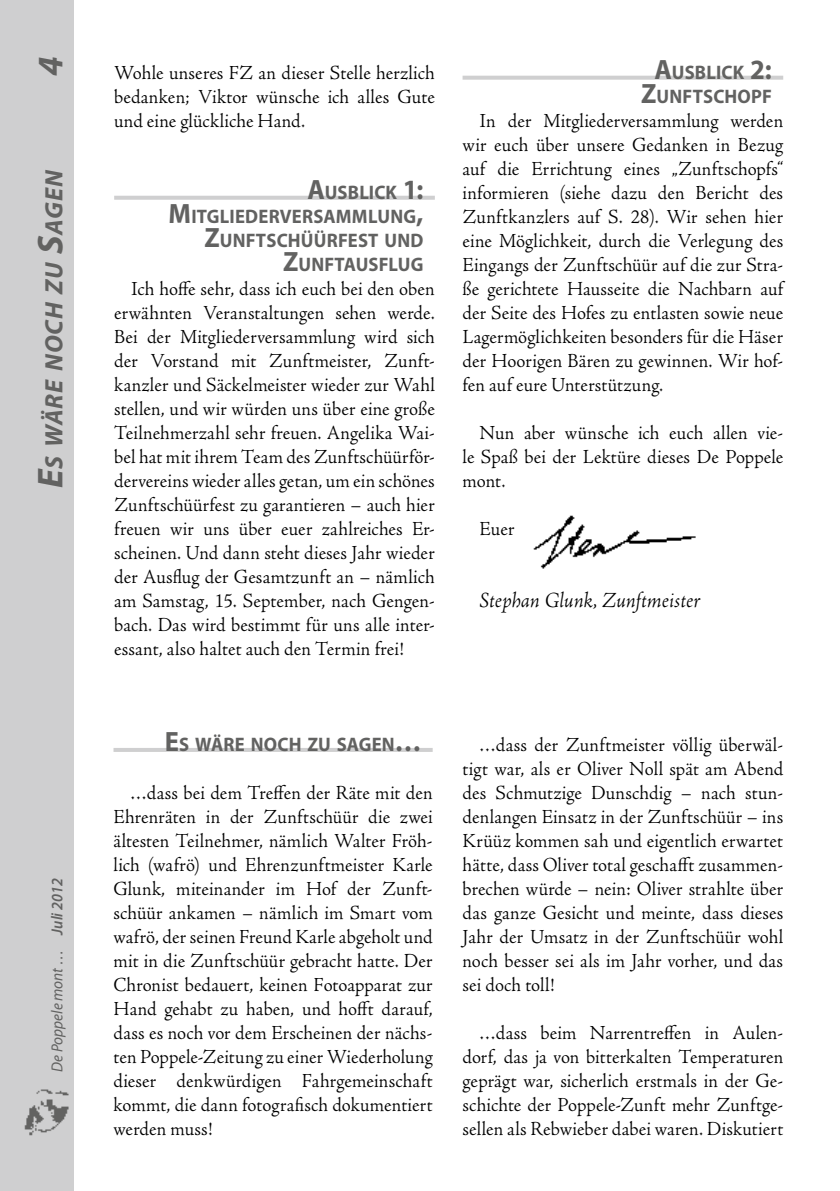
<style>
.page{position:relative;width:840px;height:1191px;background:#fff}
.page>*{position:absolute;margin:0;border:0;box-sizing:border-box;transform-origin:0 0}
.t1{font:italic 700 36px "Myriad Pro";color:#626261}
.t2{font:italic 700 25.2px "Myriad Pro";color:#626261}
.t3{font:italic 300 22px "Adobe Jenson Pro";color:#000;scale:.95 1}
.t4{font:300 20px/24px "Adobe Jenson Pro";letter-spacing:.01em;color:#000;text-align:justify;scale:.95 1}
.t5{font:700 19.6px/24px "Myriad Pro";letter-spacing:.01em;color:#626261;text-align:right;scale:.95 1}
.t6{font:italic 16px "Myriad Pro";color:#626261;scale:.95 1}
.s1{font-size:36px}
.s2{font-weight:600}
.s3{font-size:28px}
</style>
<div class="page">
<div style="left:0;top:0;width:74px;height:1191px;background:#cfcfd0"></div>
<img style="left:24px;top:1089px;width:45px;height:47px">
<hr style="left:113px;top:748px;width:319px;height:4px;background:#cfcfd0">
<img style="left:533px;top:515px;width:163px;height:54px">
<hr style="left:114px;top:196px;width:320px;height:4px;background:#cfcfd0">
<svg style="left:462px;top:76px;width:320px;height:4px"></svg>
<h1 class="t1" style="left:27px;top:76px;width:21px;rotate:-90deg">4</h1>
<p class="t2" style="left:37px;top:488px;width:320px;rotate:-90deg"><span class="s1">E</span>s wäre noch zu <span class="s1">S</span>agen</p>
<p class="t6" style="left:47px;top:1071px;width:205px;rotate:-90deg">De Poppele mont … <span class="s2">Juli 2012</span></p>
<p class="t4" style="left:114px;top:61px;width:339px">Wohle unseres FZ an dieser Stelle herzlich bedanken; Viktor wünsche ich alles Gute und eine glückliche Hand.</p>
<p class="t5" style="left:168px;top:179px;width:270px"><span class="s3">A</span>USBLICK <span class="s3">1:<br>M</span>ITGLIEDERVERSAMMLUNG<span class="s3">,<br>Z</span>UNFTSCHÜÜRFEST UND<br><span class="s3">Z</span>UNFTAUSFLUG</p>
<p class="t4" style="left:114px;top:277px;width:339px;text-indent:17px">Ich hoffe sehr, dass ich euch bei den oben erwähnten Veranstaltungen sehen werde.<br>Bei der Mitgliederversammlung wird sich der Vorstand mit Zunftmeister, Zunft&shy;kanzler und Säckelmeister wieder zur Wahl stellen, und wir würden uns über eine große Teilnehmerzahl sehr freuen. Angelika Wai&shy;bel hat mit ihrem Team des Zunftschüürför&shy;dervereins wieder alles getan, um ein schönes Zunftschüürfest zu garantieren – auch hier freuen wir uns über euer zahlreiches Er&shy;scheinen. Und dann steht dieses Jahr wieder der Ausflug der Gesamtzunft an – nämlich am Samstag, 15. September, nach Gengen&shy;bach. Das wird bestimmt für uns alle inter&shy;essant, also haltet auch den Termin frei!</p>
<p class="t5" style="left:640px;top:59px;width:139px"><span class="s3">A</span>USBLICK <span class="s3">2:<br>Z</span>UNFTSCHOPF</p>
<p class="t4" style="left:462px;top:109px;width:339px;text-indent:17px">In der Mitgliederversammlung werden wir euch über unsere Gedanken in Bezug auf die Errichtung eines „Zunftschopfs“ informieren (siehe dazu den Bericht des Zunftkanzlers auf S. 28). Wir sehen hier eine Möglichkeit, durch die Verlegung des Eingangs der Zunftschüür auf die zur Stra&shy;ße gerichtete Hausseite die Nachbarn auf der Seite des Hofes zu entlasten sowie neue Lagermöglichkeiten besonders für die Häser der Hoorigen Bären zu gewinnen. Wir hof&shy;fen auf eure Unterstützung.</p>
<p class="t4" style="left:462px;top:421px;width:339px;text-indent:17px">Nun aber wünsche ich euch allen vie&shy;le Spaß bei der Lektüre dieses De Poppele mont.</p>
<p class="t4" style="left:479px;top:517px;width:38px">Euer</p>
<p class="t3" style="left:479px;top:587px;width:234px">Stephan Glunk, Zunftmeister</p>
<p class="t5" style="left:165px;top:731px;width:271px"><span class="s3">E</span>S WÄRE NOCH ZU SAGEN<span class="s3">…</span></p>
<p class="t4" style="left:113px;top:781px;width:337px;text-indent:17px">…dass bei dem Treffen der Räte mit den Ehrenräten in der Zunftschüür die zwei ältesten Teilnehmer, nämlich Walter Fröh&shy;lich (wafrö) und Ehrenzunftmeister Karle Glunk, miteinander im Hof der Zunft&shy;schüür ankamen – nämlich im Smart vom wafrö, der seinen Freund Karle abgeholt und mit in die Zunftschüür gebracht hatte. Der Chronist bedauert, keinen Fotoapparat zur Hand gehabt zu haben, und hofft darauf, dass es noch vor dem Erscheinen der nächs&shy;ten Poppele-Zeitung zu einer Wiederholung dieser denkwürdigen Fahrgemeinschaft kommt, die dann fotografisch dokumentiert werden muss!</p>
<p class="t4" style="left:462px;top:733px;width:339px;text-indent:17px">…dass der Zunftmeister völlig überwäl&shy;tigt war, als er Oliver Noll spät am Abend des Schmutzige Dunschdig – nach stun&shy;denlangen Einsatz in der Zunftschüür – ins Krüüz kommen sah und eigentlich erwartet hätte, dass Oliver total geschafft zusammen&shy;brechen würde – nein: Oliver strahlte über das ganze Gesicht und meinte, dass dieses Jahr der Umsatz in der Zunftschüür wohl noch besser sei als im Jahr vorher, und das sei doch toll!</p>
<p class="t4" style="left:462px;top:1021px;width:339px;text-indent:17px">…dass beim Narrentreffen in Aulen&shy;dorf, das ja von bitterkalten Temperaturen geprägt war, sicherlich erstmals in der Ge&shy;schichte der Poppele-Zunft mehr Zunftge&shy;sellen als Rebwieber dabei waren. Diskutiert</p>
</div>
